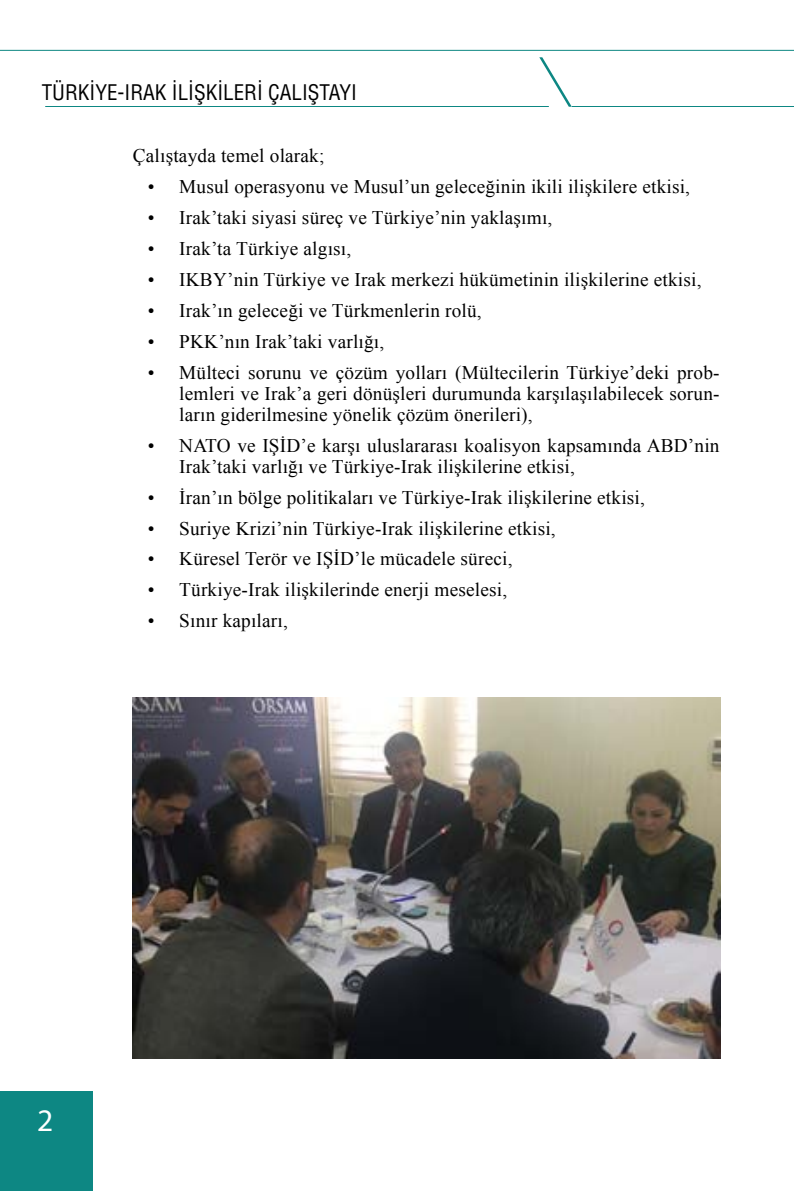
<style>
.page{position:relative;width:794px;height:1191px;background:#fff}
.page>*{position:absolute;margin:0;border:0;box-sizing:border-box;transform-origin:0 0}
.t1{font:31.5px "Myriad Pro";color:#fff}
.t2{font:condensed 21px "Helvetica LT Std";color:#000}
.t3{font:19.25px/21px "Times New Roman";letter-spacing:.01em;color:#000;text-align:justify}
</style>
<div class="page">
<div style="left:0;top:1091px;width:92px;height:100px;background:#0d8783"></div>
<hr style="left:572px;top:106px;width:222px;height:1px;background:#0d8783">
<hr style="left:0;top:50px;width:794px;height:1px;background:#0d8783">
<svg style="left:539px;top:57px;width:33px;height:50px"></svg>
<hr style="left:45px;top:106px;width:504px;height:1px;background:#0d8783">
<img style="left:133px;top:697px;width:588px;height:361px">
<p class="t2" style="left:42px;top:80px;width:317px">TÜRKİYE-IRAK İLİŞKİLERİ ÇALIŞTAYI</p>
<p class="t3" style="left:133px;top:145px;width:193px">Çalıştayda temel olarak;</p>
<p class="t3" style="left:148px;top:176px;width:544px">• Musul operasyonu ve Musul’un geleceğinin ikili ilişkilere etkisi,</p>
<p class="t3" style="left:148px;top:207px;width:406px">• Irak’taki siyasi süreç ve Türkiye’nin yaklaşımı,</p>
<p class="t3" style="left:148px;top:238px;width:205px">• Irak’ta Türkiye algısı,</p>
<p class="t3" style="left:148px;top:269px;width:555px">• IKBY’nin Türkiye ve Irak merkezi hükümetinin ilişkilerine etkisi,</p>
<p class="t3" style="left:148px;top:300px;width:335px">• Irak’ın geleceği ve Türkmenlerin rolü,</p>
<p class="t3" style="left:148px;top:330px;width:238px">• PKK’nın Irak’taki varlığı,</p>
<p class="t3" style="left:179px;top:361px;width:542px;text-indent:-31px">• Mülteci sorunu ve çözüm yolları (Mültecilerin Türkiye’deki prob&shy;lemleri ve Irak’a geri dönüşleri durumunda karşılaşılabilecek sorun&shy;ların giderilmesine yönelik çözüm önerileri),</p>
<p class="t3" style="left:179px;top:434px;width:542px;text-indent:-31px">• NATO ve IŞİD’e karşı uluslararası koalisyon kapsamında ABD’nin<br>Irak’taki varlığı ve Türkiye-Irak ilişkilerine etkisi,</p>
<p class="t3" style="left:148px;top:486px;width:498px">• İran’ın bölge politikaları ve Türkiye-Irak ilişkilerine etkisi,</p>
<p class="t3" style="left:148px;top:517px;width:409px">• Suriye Krizi’nin Türkiye-Irak ilişkilerine etkisi,</p>
<p class="t3" style="left:148px;top:548px;width:366px">• Küresel Terör ve IŞİD’le mücadele süreci,</p>
<p class="t3" style="left:148px;top:579px;width:361px">• Türkiye-Irak ilişkilerinde enerji meselesi,</p>
<p class="t3" style="left:148px;top:610px;width:142px">• Sınır kapıları,</p>
<h1 class="t1" style="left:37px;top:1100px;width:18px">2</h1>
</div>
